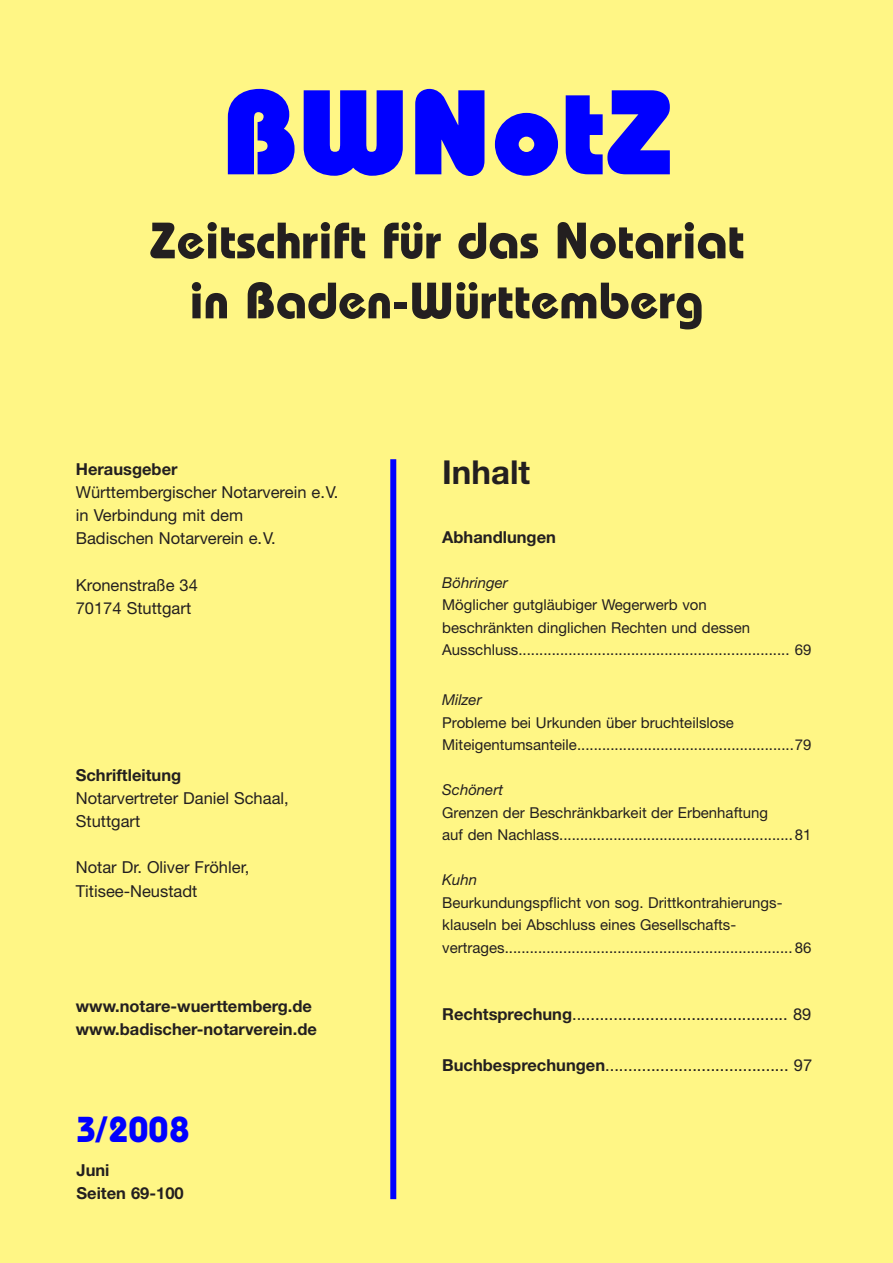
<style>
.page{position:relative;width:893px;height:1263px;background:#fff685}
.page>*{position:absolute;margin:0;border:0;box-sizing:border-box;transform-origin:0 0}
.t1{font:800 120px "Bauhaus";color:#00f}
.t2{font:700 51px/60px "Bauhaus";color:#231f20;text-align:center}
.t3{font:700 36px "Bauhaus";color:#00f}
.t4{font:33px "Helvetica Neue Bold TT";color:#231f20}
.t5{font:16.5px/23.1px "Helvetica Neue";color:#231f20}
.t6{font:16.5px "Helvetica Neue";color:#231f20}
.t7{font:16.5px/23.1px "Helvetica Neue Bold TT";color:#231f20}
.t8{font:15px/22.5px "Helvetica Neue";color:#231f20}
.t9{font:italic 15px "Helvetica Neue";color:#231f20}
.s1{font-family:"Helvetica Neue Bold TT"}
.s2{font-style:inherit}
.s3{font-weight:700}
</style>
<div class="page">
<div style="left:390px;top:459px;width:6px;height:740px;background:#00f"></div>
<h1 class="t1" style="left:222px;top:90px;width:450px">BWNotZ</h1>
<h2 class="t2" style="left:148px;top:216px;width:598px">Zeitschrift für das Notariat in Baden-Württemberg</h2>
<p class="t7" style="left:76px;top:459px;width:103px">Herausgeber</p>
<p class="t5" style="left:76px;top:482px;width:264px">Württembergischer Notarverein e.V. in Verbindung mit dem<br>Badischen Notarverein e.V.</p>
<p class="t5" style="left:76px;top:575px;width:124px">Kronenstraße 34<br>70174 Stuttgart</p>
<p class="t7" style="left:76px;top:765px;width:107px">Schriftleitung</p>
<p class="t5" style="left:76px;top:788px;width:214px">Notarvertreter Daniel Schaal,<br>Stuttgart</p>
<p class="t5" style="left:76px;top:858px;width:175px">Notar Dr. Oliver Fröhler,<br>Titisee-Neustadt</p>
<p class="t7" style="left:76px;top:996px;width:243px">www.notare-wuerttemberg.de www.badischer-notarverein.de</p>
<h3 class="t3" style="left:77px;top:1117px;width:115px">3/2008</h3>
<p class="t7" style="left:77px;top:1160px;width:109px">Juni<br>Seiten 69-100</p>
<h3 class="t4" style="left:442px;top:460px;width:89px">Inhalt</h3>
<p class="t7" style="left:442px;top:527px;width:115px">Abhandlungen</p>
<p class="t9" style="left:442px;top:577px;width:67px">Böhringer</p>
<p class="t8" style="left:442px;top:595px;width:371px">Möglicher gutgläubiger Wegerwerb von<br>beschränkten dinglichen Rechten und dessen<br>Ausschluss................................................................. 69</p>
<p class="t9" style="left:442px;top:695px;width:41px">Milzer</p>
<p class="t8" style="left:442px;top:713px;width:371px">Probleme bei Urkunden über bruchteilslose<br>Miteigentumsanteile....................................................79</p>
<p class="t9" style="left:442px;top:785px;width:62px">Schönert</p>
<p class="t8" style="left:442px;top:803px;width:371px">Grenzen der Beschränkbarkeit der Erbenhaftung<br>auf den Nachlass........................................................81</p>
<p class="t9" style="left:442px;top:875px;width:37px">Kuhn</p>
<p class="t8" style="left:442px;top:893px;width:371px">Beurkundungspflicht von sog. Drittkontrahierungs&shy;klauseln bei Abschluss eines Gesellschafts&shy;vertrages..................................................................... 86</p>
<p class="t6" style="left:442px;top:1008px;width:371px"><span class="s1">Rechtsprechung</span>............................................... <span class="s2">89</span></p>
<p class="t6" style="left:442px;top:1059px;width:371px"><span class="s1">Buchbesprechung</span><span class="s3">en</span>........................................ <span class="s2">97</span></p>
</div>
